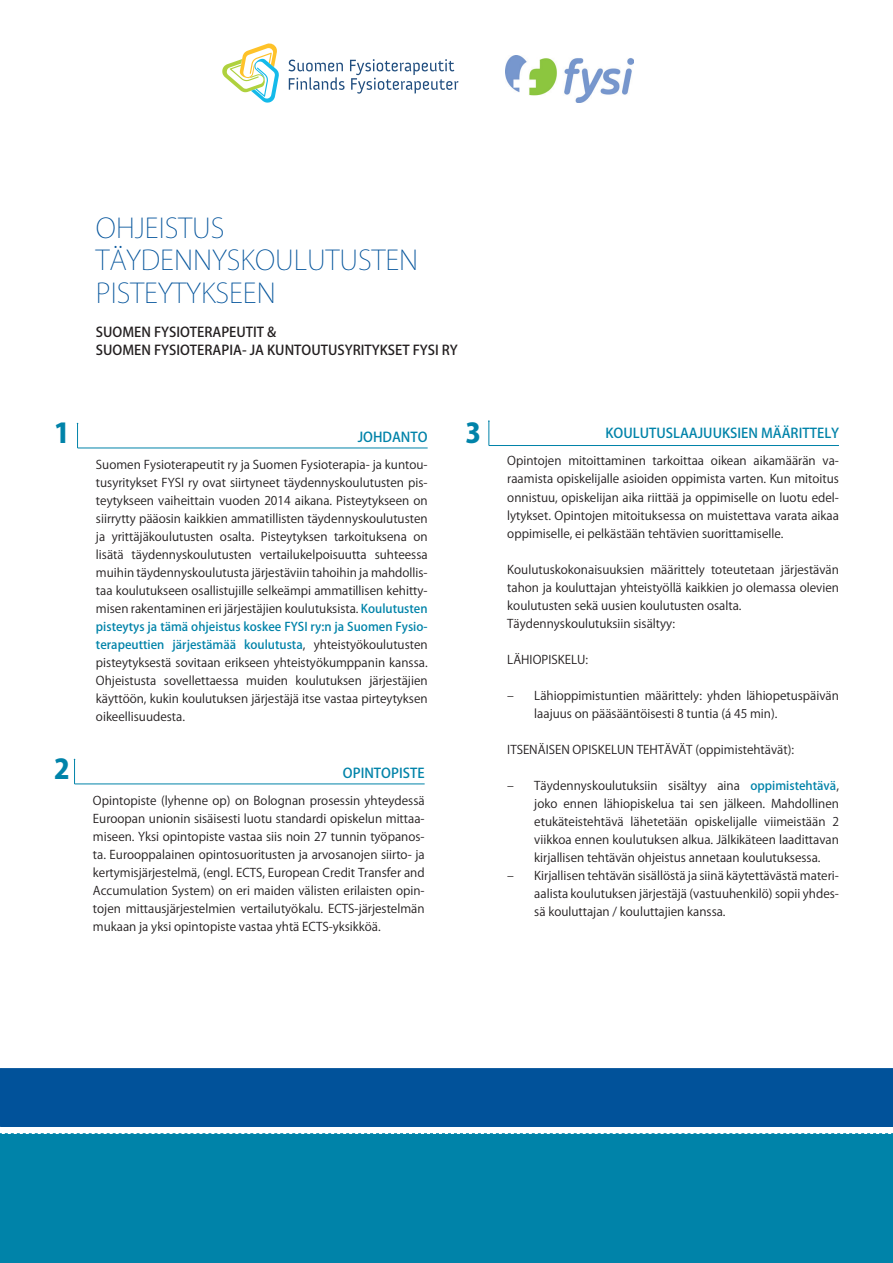
<style>
.page{position:relative;width:893px;height:1263px;background:#fff}
.page>*{position:absolute;margin:0;border:0;box-sizing:border-box;transform-origin:0 0}
.t1{font:200 27px/32.4px "Koz Go Pro";color:#01529a}
.t2{font:800 27px "Koz Go Pro";color:#0083a9}
.t3{font:500 13.5px/18px "Koz Go Pro";color:#231f20}
.t4{font:500 13.5px "Koz Go Pro";color:#0083a9}
.t5{font:12px/18px "Koz Go Pro";color:#231f20;text-align:justify}
.s1{font-weight:500;color:#0083a9}
</style>
<div class="page">
<div style="left:1px;top:1069px;width:891px;height:57px;background:#01529a"></div>
<div style="left:0;top:1068px;width:893px;height:59px;border:2px solid #01529a"></div>
<div style="left:0;top:1133px;width:893px;height:130px;background:#0083a9"></div>
<hr style="left:78px;top:448px;width:350px;height:1px;background:#0083a9">
<svg style="left:77px;top:423px;width:1px;height:25px"></svg>
<svg style="left:288px;top:59px;width:170px;height:35px"></svg>
<svg style="left:222px;top:43px;width:57px;height:60px"></svg>
<hr style="left:75px;top:784px;width:350px;height:1px;background:#0083a9">
<svg style="left:74px;top:759px;width:1px;height:25px"></svg>
<hr style="left:489px;top:445px;width:350px;height:1px;background:#0083a9">
<svg style="left:488px;top:420px;width:2px;height:25px"></svg>
<img style="left:506px;top:55px;width:127px;height:48px">
<h1 class="t1" style="left:96px;top:212px;width:324px">OHJEISTUS<br>TÄYDENNYSKOULUTUSTEN<br>PISTEYTYKSEEN</h1>
<p class="t3" style="left:96px;top:324px;width:363px">SUOMEN FYSIOTERAPEUTIT &amp;<br>SUOMEN FYSIOTERAPIA- JA KUNTOUTUSYRITYKSET FYSI RY</p>
<h1 class="t2" style="left:54px;top:415px;width:17px">1</h1>
<h1 class="t2" style="left:54px;top:752px;width:17px">2</h1>
<p class="t4" style="left:358px;top:428px;width:71px">JOHDANTO</p>
<p class="t5" style="left:96px;top:456px;width:333px">Suomen Fysioterapeutit ry ja Suomen Fysioterapia- ja kuntou&shy;tusyritykset FYSI ry ovat siirtyneet täydennyskoulutusten pis&shy;teytykseen vaiheittain vuoden 2014 aikana. Pisteytykseen on siirrytty pääosin kaikkien ammatillisten täydennyskoulutusten ja yrittäjäkoulutusten osalta. Pisteytyksen tarkoituksena on lisätä täydennyskoulutusten vertailukelpoisuutta suhteessa muihin täydennyskoulutusta järjestäviin tahoihin ja mahdollis&shy;taa koulutukseen osallistujille selkeämpi ammatillisen kehitty&shy;misen rakentaminen eri järjestäjien koulutuksista. <span class="s1">Koulutusten pisteytys ja tämä ohjeistus koskee FYSI ry:n ja Suomen Fysio&shy;terapeuttien järjestämää koulutusta</span>, yhteistyökoulutusten pisteytyksestä sovitaan erikseen yhteistyökumppanin kanssa.<br>Ohjeistusta sovellettaessa muiden koulutuksen järjestäjien käyttöön, kukin koulutuksen järjestäjä itse vastaa pirteytyksen oikeellisuudesta.</p>
<p class="t4" style="left:343px;top:764px;width:83px">OPINTOPISTE</p>
<p class="t5" style="left:93px;top:791px;width:333px">Opintopiste (lyhenne op) on Bolognan prosessin yhteydessä Euroopan unionin sisäisesti luotu standardi opiskelun mittaa&shy;miseen. Yksi opintopiste vastaa siis noin 27 tunnin työpanos&shy;ta. Eurooppalainen opintosuoritusten ja arvosanojen siirto- ja kertymisjärjestelmä, (engl. ECTS, European Credit Transfer and Accumulation System) on eri maiden välisten erilaisten opin&shy;tojen mittausjärjestelmien vertailutyökalu. ECTS-järjestelmän mukaan ja yksi opintopiste vastaa yhtä ECTS-yksikköä.</p>
<h1 class="t2" style="left:466px;top:415px;width:17px">3</h1>
<p class="t4" style="left:605px;top:425px;width:235px">KOULUTUSLAAJUUKSIEN MÄÄRITTELY</p>
<p class="t5" style="left:507px;top:452px;width:333px">Opintojen mitoittaminen tarkoittaa oikean aikamäärän va&shy;raamista opiskelijalle asioiden oppimista varten. Kun mitoitus onnistuu, opiskelijan aika riittää ja oppimiselle on luotu edel&shy;lytykset. Opintojen mitoituksessa on muistettava varata aikaa oppimiselle, ei pelkästään tehtävien suorittamiselle.</p>
<p class="t5" style="left:507px;top:560px;width:333px;text-align:left">Koulutuskokonaisuuksien määrittely toteutetaan järjestävän tahon ja kouluttajan yhteistyöllä kaikkien jo olemassa olevien koulutusten sekä uusien koulutusten osalta.<br>Täydennyskoulutuksiin sisältyy:</p>
<p class="t5" style="left:507px;top:650px;width:82px">LÄHIOPISKELU:</p>
<p class="t5" style="left:507px;top:686px;width:8px">‒</p>
<p class="t5" style="left:534px;top:686px;width:306px">Lähioppimistuntien määrittely: yhden lähiopetuspäivän laajuus on pääsääntöisesti 8 tuntia (á 45 min).</p>
<p class="t5" style="left:507px;top:740px;width:288px">ITSENÄISEN OPISKELUN TEHTÄVÄT (oppimistehtävät):</p>
<p class="t5" style="left:507px;top:776px;width:8px">‒</p>
<p class="t5" style="left:534px;top:776px;width:306px">Täydennyskoulutuksiin sisältyy aina <span class="s1">oppimistehtävä</span>, joko ennen lähiopiskelua tai sen jälkeen. Mahdollinen etukäteistehtävä lähetetään opiskelijalle viimeistään 2 viikkoa ennen koulutuksen alkua. Jälkikäteen laadittavan kirjallisen tehtävän ohjeistus annetaan koulutuksessa.</p>
<p class="t5" style="left:507px;top:866px;width:8px">‒</p>
<p class="t5" style="left:534px;top:866px;width:306px">Kirjallisen tehtävän sisällöstä ja siinä käytettävästä materi&shy;aalista koulutuksen järjestäjä (vastuuhenkilö) sopii yhdes&shy;sä kouluttajan / kouluttajien kanssa.</p>
</div>
